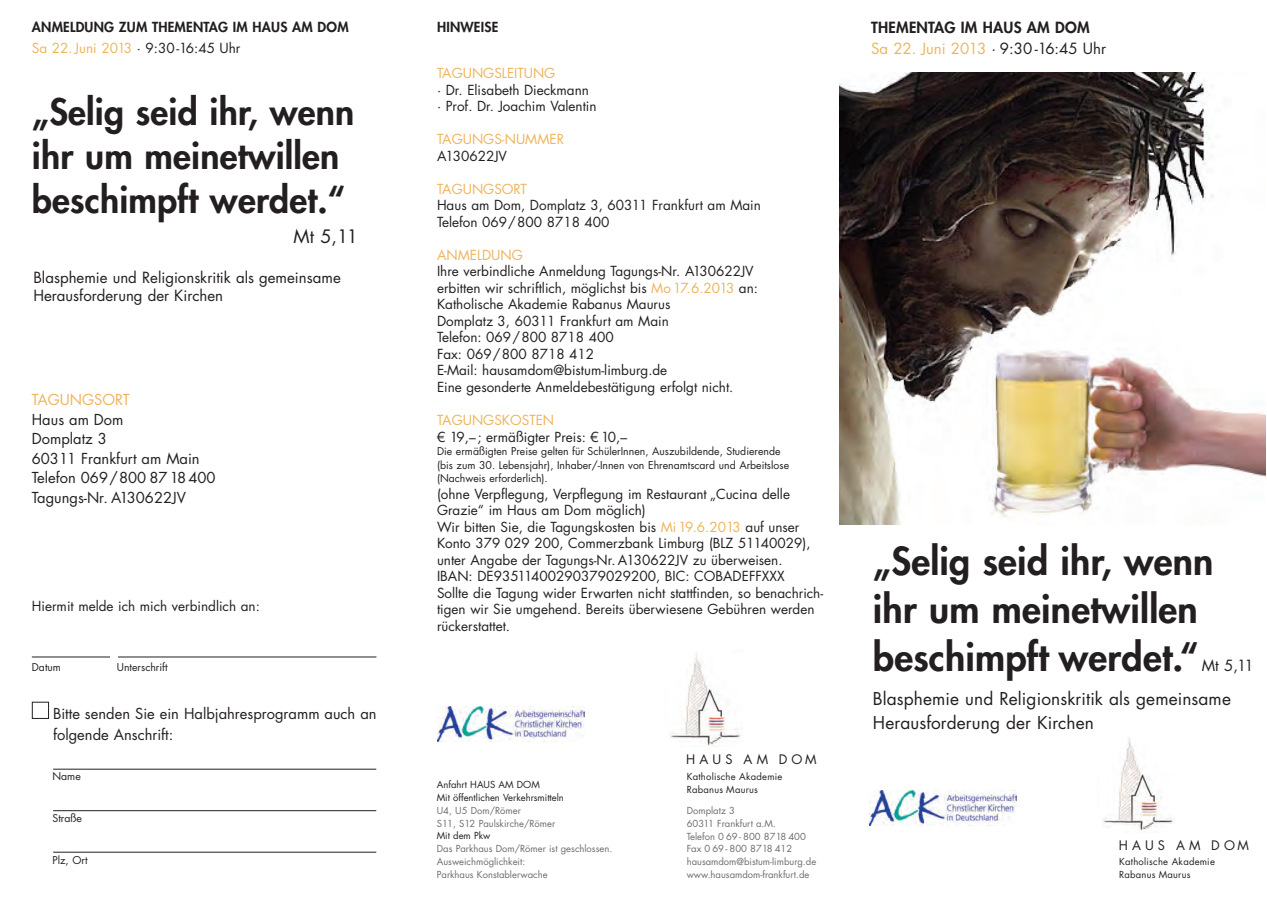
<style>
.page{position:relative;width:1267px;height:899px;background:#fff}
.page>*{position:absolute;margin:0;border:0;box-sizing:border-box;transform-origin:0 0}
.t1{font:800 37.5px/48.3px "Futura LT";letter-spacing:.005em;color:#231f20}
.t2{font:800 35.55px/44.1px "Futura LT";letter-spacing:.005em;color:#231f20}
.t3{font:18px "Futura LT";color:#231f20}
.t4{font:17.25px/24px "Futura LT";letter-spacing:.005em;color:#231f20}
.t5{font:15px/18px "Futura LT";color:#231f20}
.t6{font:800 15px/21px "Futura LT";letter-spacing:.015em;color:#231f20}
.t7{font:14.7px/19.5px "Futura LT";color:#231f20}
.t8{font:14.7px "Futura LT";color:#eeb45b}
.t9{font:13.5px/16.5px "Futura LT";color:#231f20}
.t10{font:800 13.5px/21px "Futura LT";letter-spacing:.015em;color:#231f20}
.t11{font:13.5px "Futura LT";color:#eeb45b}
.t12{font:12.75px "Futura LT";letter-spacing:.325em;color:#231f20}
.t13{font:10.5px/13.5px "Futura LT";color:#231f20}
.t14{font:9.45px/12.8px "Futura LT";color:#6c6d70}
.t15{font:9.45px/12.8px "Futura LT";letter-spacing:.025em;color:#231f20}
.t16{font:9.45px/12.8px "Futura LT";color:#231f20}
.s1{font-weight:400;color:#eeb45b}
.s2{font-weight:400}
.s3{color:#eeb45b}
</style>
<div class="page">
<img style="left:839px;top:72px;width:426px;height:452px">
<img style="left:670px;top:654px;width:71px;height:92px">
<hr style="left:53px;top:768px;width:323px;height:1px;background:#231f20">
<hr style="left:53px;top:810px;width:323px;height:1px;background:#231f20">
<hr style="left:53px;top:851px;width:323px;height:1px;background:#231f20">
<div style="left:32px;top:701px;width:17px;height:17px;border:1px solid #231f20"></div>
<hr style="left:32px;top:656px;width:344px;height:1px;background:#231f20">
<div style="left:110px;top:651px;width:7px;height:7px;background:#fff"></div>
<img style="left:1103px;top:738px;width:70px;height:93px">
<img style="left:869px;top:790px;width:147px;height:34px">
<img style="left:437px;top:706px;width:147px;height:34px">
<p class="t10" style="left:32px;top:18px;width:318px">ANMELDUNG ZUM THEMENTAG IM HAUS AM DOM<br><span class="s1">Sa 22. Juni 2013</span> <span class="s2">· 9:30-16:45 Uhr</span></p>
<h2 class="t2" style="left:32px;top:94px;width:324px">„Selig seid ihr, wenn ihr um meinetwillen beschimpft werdet.“</h2>
<h3 class="t3" style="left:293px;top:228px;width:66px">Mt 5,11</h3>
<p class="t5" style="left:33px;top:270px;width:309px">Blasphemie und Religionskritik als gemeinsame<br>Herausforderung der Kirchen</p>
<p class="t8" style="left:32px;top:393px;width:99px">TAGUNGSORT</p>
<p class="t7" style="left:32px;top:411px;width:185px">Haus am Dom<br>Domplatz 3<br>60311 Frankfurt am Main<br>Telefon 069/800 8718400<br>Tagungs-Nr. A130622JV</p>
<p class="t9" style="left:32px;top:599px;width:229px">Hiermit melde ich mich verbindlich an:</p>
<p class="t13" style="left:32px;top:661px;width:31px">Datum</p>
<p class="t13" style="left:117px;top:661px;width:52px">Unterschrift</p>
<p class="t7" style="left:53px;top:703px;width:325px;line-height:21px">Bitte senden Sie ein Halbjahresprogramm auch an folgende Anschrift:</p>
<p class="t13" style="left:52px;top:770px;width:30px">Name</p>
<p class="t13" style="left:52px;top:812px;width:31px">Straße</p>
<p class="t13" style="left:52px;top:854px;width:37px">Plz, Ort</p>
<p class="t10" style="left:437px;top:18px;width:63px">HINWEISE</p>
<p class="t11" style="left:437px;top:67px;width:120px">TAGUNGSLEITUNG</p>
<p class="t9" style="left:437px;top:83px;width:161px">· Dr. Elisabeth Dieckmann<br>· Prof. Dr. Joachim Valentin</p>
<p class="t11" style="left:437px;top:133px;width:128px">TAGUNGS-NUMMER</p>
<p class="t9" style="left:437px;top:149px;width:71px">A130622JV</p>
<p class="t11" style="left:437px;top:182px;width:91px">TAGUNGSORT</p>
<p class="t9" style="left:437px;top:198px;width:325px">Haus am Dom, Domplatz 3, 60311 Frankfurt am Main<br>Telefon 069/800 8718 400</p>
<p class="t11" style="left:437px;top:248px;width:87px">ANMELDUNG</p>
<p class="t9" style="left:437px;top:264px;width:322px">Ihre verbindliche Anmeldung Tagungs-Nr. A130622JV erbitten wir schriftlich, möglichst bis <span class="s3">Mo17.6.2013</span> an:<br>Katholische Akademie Rabanus Maurus<br>Domplatz 3, 60311 Frankfurt am Main<br>Telefon: 069/800 8718 400<br>Fax: 069/800 8718 412<br>E-Mail: hausamdom@bistum-limburg.de<br>Eine gesonderte Anmeldebestätigung erfolgt nicht.</p>
<p class="t11" style="left:437px;top:413px;width:119px">TAGUNGSKOSTEN</p>
<p class="t9" style="left:437px;top:429px;width:192px">€ 19,–; ermäßigter Preis: € 10,–</p>
<p class="t13" style="left:437px;top:445px;width:353px">Die ermäßigten Preise gelten für SchülerInnen, Auszubildende, Studierende (bis zum 30. Lebensjahr), Inhaber/-Innen von Ehrenamtscard und Arbeitslose (Nachweis erforderlich).</p>
<p class="t9" style="left:437px;top:486px;width:388px">(ohne Verpflegung, Verpflegung im Restaurant „Cucina delle Grazie“ im Haus am Dom möglich)<br>Wir bitten Sie, die Tagungskosten bis <span class="s3">Mi 19.6.2013</span> auf unser Konto 379 029 200, Commerzbank Limburg (BLZ 51140029), unter Angabe der Tagungs-Nr. A130622JV zu überweisen.<br>IBAN: DE93511400290379029200, BIC: COBADEFFXXX<br>Sollte die Tagung wider Erwarten nicht stattfinden, so benachrich - tigen wir Sie umgehend. Bereits überwiesene Gebühren werden rückerstattet.</p>
<p class="t16" style="left:437px;top:778px;width:129px">Anfahrt HAUS AM DOM<br>Mit öffentlichen Verkehrsmitteln</p>
<p class="t14" style="left:437px;top:804px;width:120px">U4, U5 Dom/Römer<br>S11, S12 Paulskirche/Römer</p>
<p class="t16" style="left:437px;top:829px;width:55px">Mit dem Pkw</p>
<p class="t14" style="left:437px;top:842px;width:177px">Das Parkhaus Dom/Römer ist geschlossen.<br>Ausweichmöglichkeit:<br>Parkhaus Konstablerwache</p>
<p class="t12" style="left:686px;top:753px;width:132px">HAUS AM DOM</p>
<p class="t15" style="left:686px;top:770px;width:97px">Katholische Akademie<br>Rabanus Maurus</p>
<p class="t14" style="left:686px;top:804px;width:131px">Domplatz 3<br>60311 Frankfurt a.M.<br>Telefon 0 69 - 800 8718 400<br>Fax 0 69 - 800 8718 412 hausamdom@bistum-limburg.de www.hausamdom-frankfurt.de</p>
<p class="t6" style="left:871px;top:19px;width:236px">THEMENTAG IM HAUS AM DOM<br><span class="s1">Sa 22. Juni 2013</span> <span class="s2">· 9:30 -16:45 Uhr</span></p>
<h1 class="t1" style="left:872px;top:541px;width:342px">„Selig seid ihr, wenn ihr um meinetwillen beschimpft werdet.“</h1>
<p class="t5" style="left:1201px;top:657px;width:54px">Mt 5,11</p>
<p class="t4" style="left:872px;top:687px;width:359px">Blasphemie und Religionskritik als gemeinsame<br>Herausforderung der Kirchen</p>
<p class="t12" style="left:1118px;top:838px;width:132px">HAUS AM DOM</p>
<p class="t15" style="left:1119px;top:855px;width:97px">Katholische Akademie<br>Rabanus Maurus</p>
</div>
